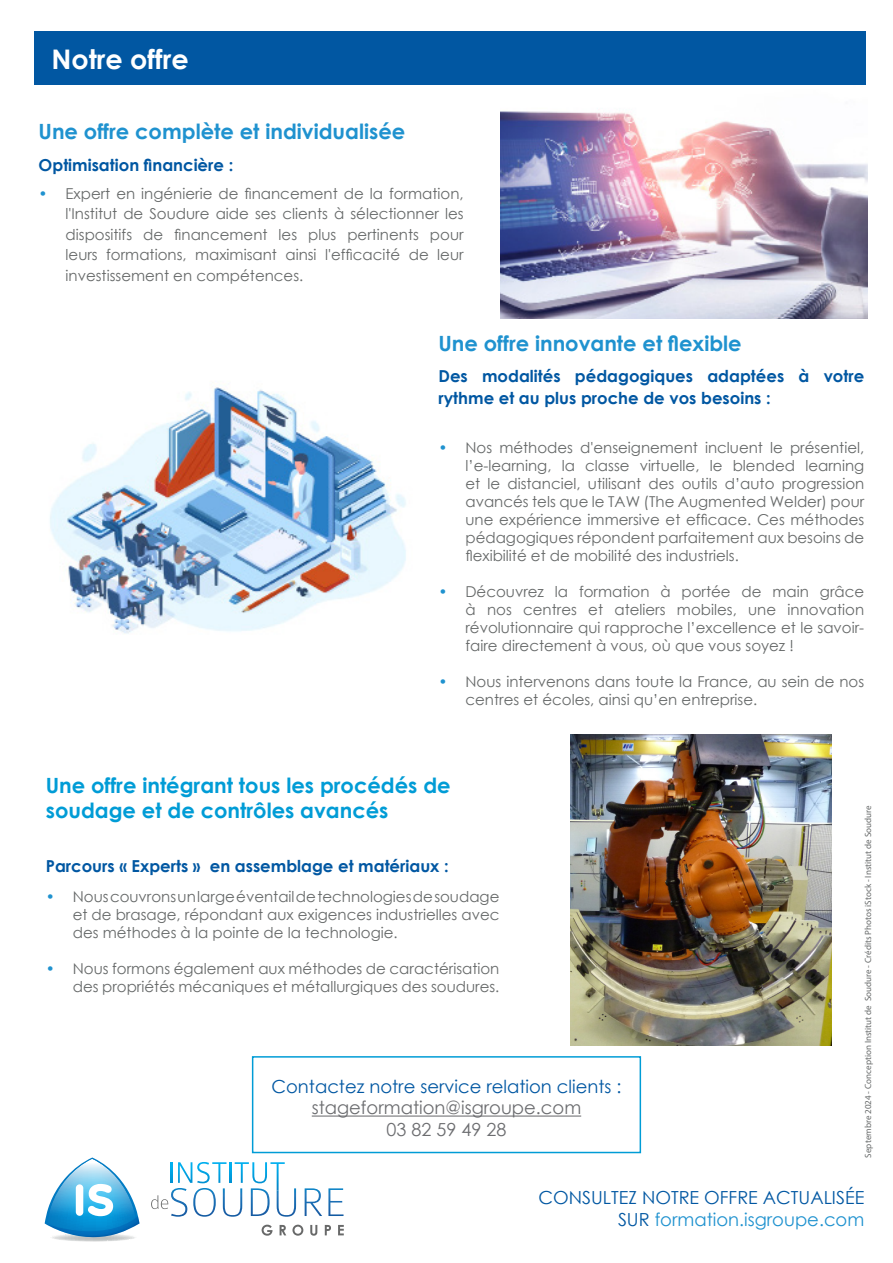
<style>
.page{position:relative;width:893px;height:1263px;background:#fff}
.page>*{position:absolute;margin:0;border:0;box-sizing:border-box;transform-origin:0 0}
.t1{font:700 27px "Century Gothic";color:#fff}
.t2{font:700 21px/25.2px "Century Gothic";color:#009cd6}
.t3{font:700 21px "Century Gothic";color:#1f92cf}
.t4{font:18px "Century Gothic";color:#0157a2}
.t5{font:18px "Century Gothic";color:#6c6d70}
.t6{font:18px "Century Gothic";color:#1f92cf}
.t7{font:700 16.5px/21.6px "Century Gothic";color:#0157a2}
.t8{font:15px/18px "Century Gothic";color:#666969;text-align:justify}
.TEXTE_COURANT{font:9px "Myriad Pro";color:#666969}
.s1{color:#1f92cf}
.s2{color:#0157a2}
</style>
<div class="page">
<svg style="left:45px;top:1157px;width:94px;height:85px"></svg>
<svg style="left:305px;top:1188px;width:17px;height:28px"></svg>
<svg style="left:328px;top:1188px;width:15px;height:28px"></svg>
<svg style="left:151px;top:1162px;width:145px;height:55px"></svg>
<svg style="left:262px;top:1225px;width:10px;height:11px"></svg>
<svg style="left:280px;top:1225px;width:6px;height:10px"></svg>
<svg style="left:292px;top:1225px;width:11px;height:11px"></svg>
<svg style="left:310px;top:1225px;width:7px;height:11px"></svg>
<svg style="left:325px;top:1225px;width:6px;height:10px"></svg>
<svg style="left:338px;top:1225px;width:6px;height:10px"></svg>
<hr style="left:312px;top:1115px;width:269px;height:1px;background:#6c6d70">
<div style="left:252px;top:1056px;width:389px;height:97px;border:2px solid #009cd6"></div>
<img style="left:501px;top:111px;width:367px;height:207px">
<img style="left:50px;top:387px;width:356px;height:247px">
<img style="left:571px;top:734px;width:260px;height:311px">
<div style="left:34px;top:32px;width:832px;height:53px;background:#0157a2"></div>
<p class="t1" style="left:51px;top:39px;width:139px">Notre offre</p>
<p class="t3" style="left:39px;top:116px;width:368px">Une offre complète et individualisée</p>
<p class="t7" style="left:39px;top:154px;width:196px">Optimisation financière :</p>
<p class="t8" style="left:66px;top:183px;width:400px;line-height:20.4px;text-indent:-27px"><span class="s1">•</span> Expert en ingénierie de financement de la formation, l'Institut de Soudure aide ses clients à sélectionner les dispositifs de financement les plus pertinents pour leurs formations, maximisant ainsi l'efficacité de leur investissement en compétences.</p>
<p class="t3" style="left:438px;top:327px;width:305px">Une offre innovante et flexible</p>
<p class="t7" style="left:438px;top:365px;width:427px">Des modalités pédagogiques adaptées à votre rythme et au plus proche de vos besoins :</p>
<p class="t8" style="left:465px;top:438px;width:400px;text-indent:-27px"><span class="s1">•</span> Nos méthodes d'enseignement incluent le présentiel, l’e-learning, la classe virtuelle, le blended learning et le distanciel, utilisant des outils d’auto progression avancés tels que le TAW (The Augmented Welder) pour une expérience immersive et efficace. Ces méthodes pédagogiques répondent parfaitement aux besoins de flexibilité et de mobilité des industriels.</p>
<p class="t8" style="left:465px;top:582px;width:400px;text-indent:-27px"><span class="s1">•</span> Découvrez la formation à portée de main grâce à nos centres et ateliers mobiles, une innovation révolutionnaire qui rapproche l’excellence et le savoir&shy;faire directement à vous, où que vous soyez !</p>
<p class="t8" style="left:465px;top:672px;width:400px;text-indent:-27px"><span class="s1">•</span> Nous intervenons dans toute la France, au sein de nos centres et écoles, ainsi qu’en entreprise.</p>
<p class="t2" style="left:46px;top:772px;width:406px">Une offre intégrant tous les procédés de soudage et de contrôles avancés</p>
<p class="t7" style="left:46px;top:854px;width:404px">Parcours « Experts » en assemblage et matériaux :</p>
<p class="t8" style="left:73px;top:887px;width:428px;text-indent:-27px"><span class="s1">•</span> Nous couvrons un large éventail de technologies de soudage et de brasage, répondant aux exigences industrielles avec des méthodes à la pointe de la technologie.</p>
<p class="t8" style="left:46px;top:959px;width:455px;text-align:right"><span class="s1">•</span> Nous formons également aux méthodes de caractérisation des propriétés mécaniques et métallurgiques des soudures.</p>
<p class="t4" style="left:272px;top:1074px;width:351px">Contactez notre service relation clients :</p>
<p class="t5" style="left:312px;top:1095px;width:271px">stageformation@isgroupe.com</p>
<p class="t5" style="left:387px;top:1117px;width:121px">03 82 59 49 28</p>
<p class="TEXTE_COURANT" style="left:862px;top:1157px;width:353px;rotate:-90deg">Septembre 2024 - Conception Institut de Soudure - Crédits Photos iStock - Institut de Soudure</p>
<p class="t4" style="left:538px;top:1185px;width:327px">CONSULTEZ NOTRE OFFRE ACTUALISÉE</p>
<p class="t6" style="left:618px;top:1207px;width:248px"><span class="s2">SUR</span> formation.isgroupe.com</p>
</div>
